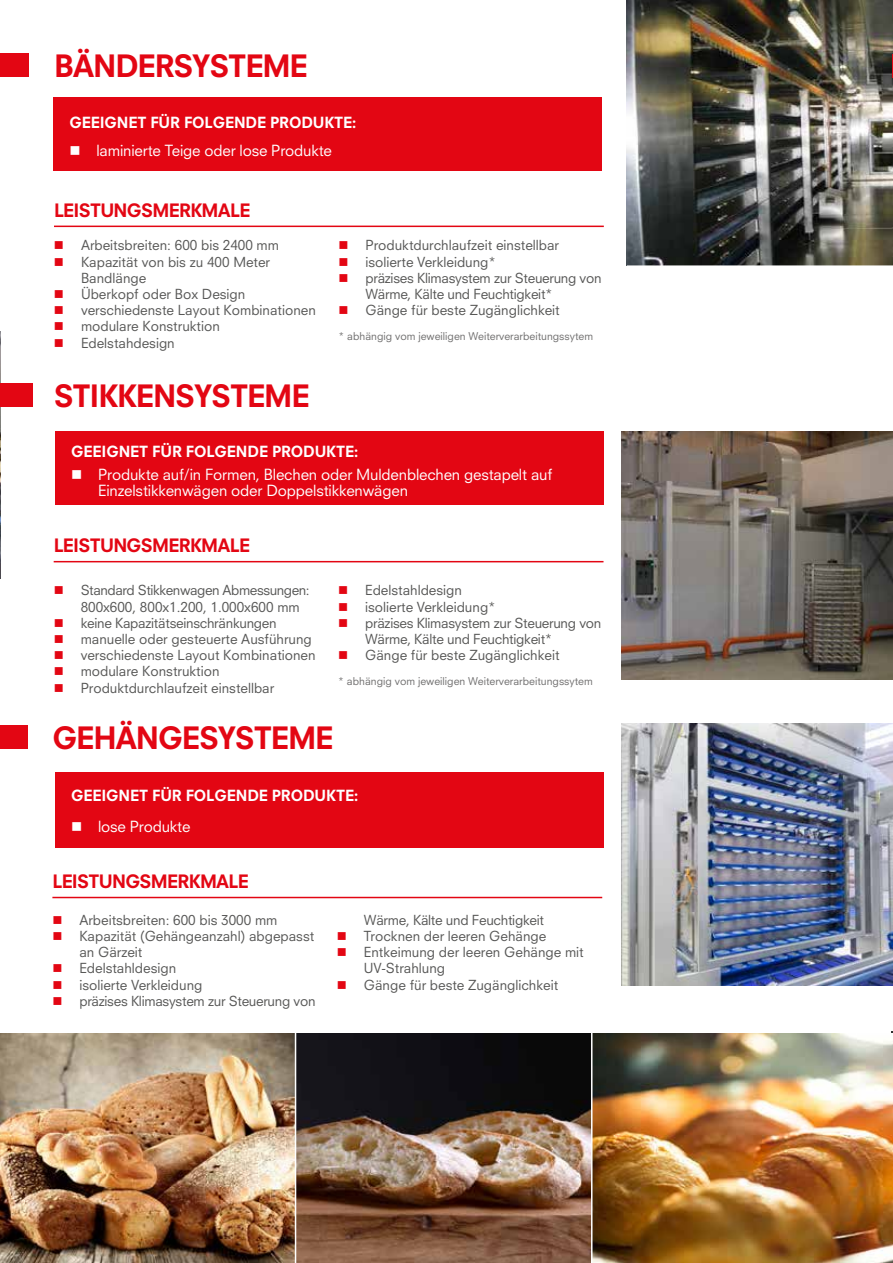
<style>
.page{position:relative;width:893px;height:1263px;background:#fff}
.page>*{position:absolute;margin:0;border:0;box-sizing:border-box;transform-origin:0 0}
.t1{font:800 30px "Neuzeit S";letter-spacing:-.04em;color:#e30613}
.t2{font:800 18px "Neuzeit S";letter-spacing:-.04em;color:#e30613}
.t3{font:15px/16.2px "Neuzeit S";letter-spacing:-.01em;color:#fff}
.t4{font:800 15px "Neuzeit S";letter-spacing:-.01em;color:#fff}
.t5{font:13.5px/16.2px "Neuzeit S";color:#575756}
.t6{font:10.5px "Neuzeit S";color:#706f6f}
</style>
<div class="page">
<img style="left:622px;top:431px;width:271px;height:248px">
<img style="left:0;top:1033px;width:893px;height:230px">
<div style="left:0;top:53px;width:29px;height:24px;background:#e30613"></div>
<img style="left:0;top:332px;width:1px;height:246px">
<img style="left:627px;top:0;width:266px;height:265px">
<hr style="left:54px;top:226px;width:550px;height:1px;background:#e30613">
<div style="left:1px;top:383px;width:32px;height:24px;background:#e30613"></div>
<hr style="left:54px;top:561px;width:549px;height:1px;background:#e30613">
<svg style="left:892px;top:54px;width:1px;height:24px"></svg>
<div style="left:55px;top:431px;width:549px;height:74px;background:#e30613"></div>
<div style="left:53px;top:98px;width:549px;height:73px;background:#e30613"></div>
<hr style="left:591px;top:1014px;width:1px;height:249px;background:#fff">
<hr style="left:295px;top:1012px;width:1px;height:251px;background:#fff">
<div style="left:0;top:725px;width:27px;height:24px;background:#e30613"></div>
<img style="left:622px;top:723px;width:271px;height:263px">
<hr style="left:52px;top:897px;width:550px;height:1px;background:#e30613">
<div style="left:55px;top:772px;width:549px;height:75px;background:#e30613"></div>
<h1 class="t1" style="left:54px;top:47px;width:255px">BÄNDERSYSTEME</h1>
<p class="t4" style="left:69px;top:113px;width:289px">GEEIGNET FÜR FOLGENDE PRODUKTE:</p>
<p class="t3" style="left:96px;top:142px;width:237px">laminierte Teige oder lose Produkte</p>
<h2 class="t2" style="left:54px;top:199px;width:198px">LEISTUNGSMERKMALE</h2>
<p class="t5" style="left:81px;top:237px;width:236px">Arbeitsbreiten: 600 bis 2400 mm<br>Kapazität von bis zu 400 Meter<br>Bandlänge<br>Überkopf oder Box Design verschiedenste Layout Kombinationen modulare Konstruktion<br>Edelstahdesign</p>
<p class="t5" style="left:365px;top:237px;width:238px">Produktdurchlaufzeit einstellbar isolierte Verkleidung*<br>präzises Klimasystem zur Steuerung von Wärme, Kälte und Feuchtigkeit*<br>Gänge für beste Zugänglichkeit</p>
<p class="t6" style="left:338px;top:329px;width:256px">* abhängig vom jeweiligen Weiterverarbeitungssytem</p>
<h1 class="t1" style="left:54px;top:377px;width:257px">STIKKENSYSTEME</h1>
<p class="t4" style="left:71px;top:442px;width:289px">GEEIGNET FÜR FOLGENDE PRODUKTE:</p>
<p class="t3" style="left:98px;top:466px;width:456px">Produkte auf/in Formen, Blechen oder Muldenblechen gestapelt auf<br>Einzelstikkenwägen oder Doppelstikkenwägen</p>
<h2 class="t2" style="left:54px;top:534px;width:198px">LEISTUNGSMERKMALE</h2>
<p class="t5" style="left:81px;top:582px;width:236px">Standard Stikkenwagen Abmessungen:<br>800x600, 800x1.200, 1.000x600 mm keine Kapazitätseinschränkungen manuelle oder gesteuerte Ausführung verschiedenste Layout Kombinationen modulare Konstruktion Produktdurchlaufzeit einstellbar</p>
<p class="t5" style="left:365px;top:582px;width:238px">Edelstahldesign<br>isolierte Verkleidung*<br>präzises Klimasystem zur Steuerung von<br>Wärme, Kälte und Feuchtigkeit*<br>Gänge für beste Zugänglichkeit</p>
<p class="t6" style="left:338px;top:674px;width:256px">* abhängig vom jeweiligen Weiterverarbeitungssytem</p>
<h1 class="t1" style="left:52px;top:720px;width:283px">GEHÄNGESYSTEME</h1>
<p class="t4" style="left:71px;top:786px;width:289px">GEEIGNET FÜR FOLGENDE PRODUKTE:</p>
<p class="t3" style="left:98px;top:818px;width:94px">lose Produkte</p>
<h2 class="t2" style="left:52px;top:870px;width:198px">LEISTUNGSMERKMALE</h2>
<p class="t5" style="left:79px;top:911px;width:238px">Arbeitsbreiten: 600 bis 3000 mm<br>Kapazität (Gehängeanzahl) abgepasst an Gärzeit<br>Edelstahldesign<br>isolierte Verkleidung<br>präzises Klimasystem zur Steuerung von</p>
<p class="t5" style="left:364px;top:911px;width:221px">Wärme, Kälte und Feuchtigkeit<br>Trocknen der leeren Gehänge<br>Entkeimung der leeren Gehänge mit<br>UV-Strahlung<br>Gänge für beste Zugänglichkeit</p>
</div>
